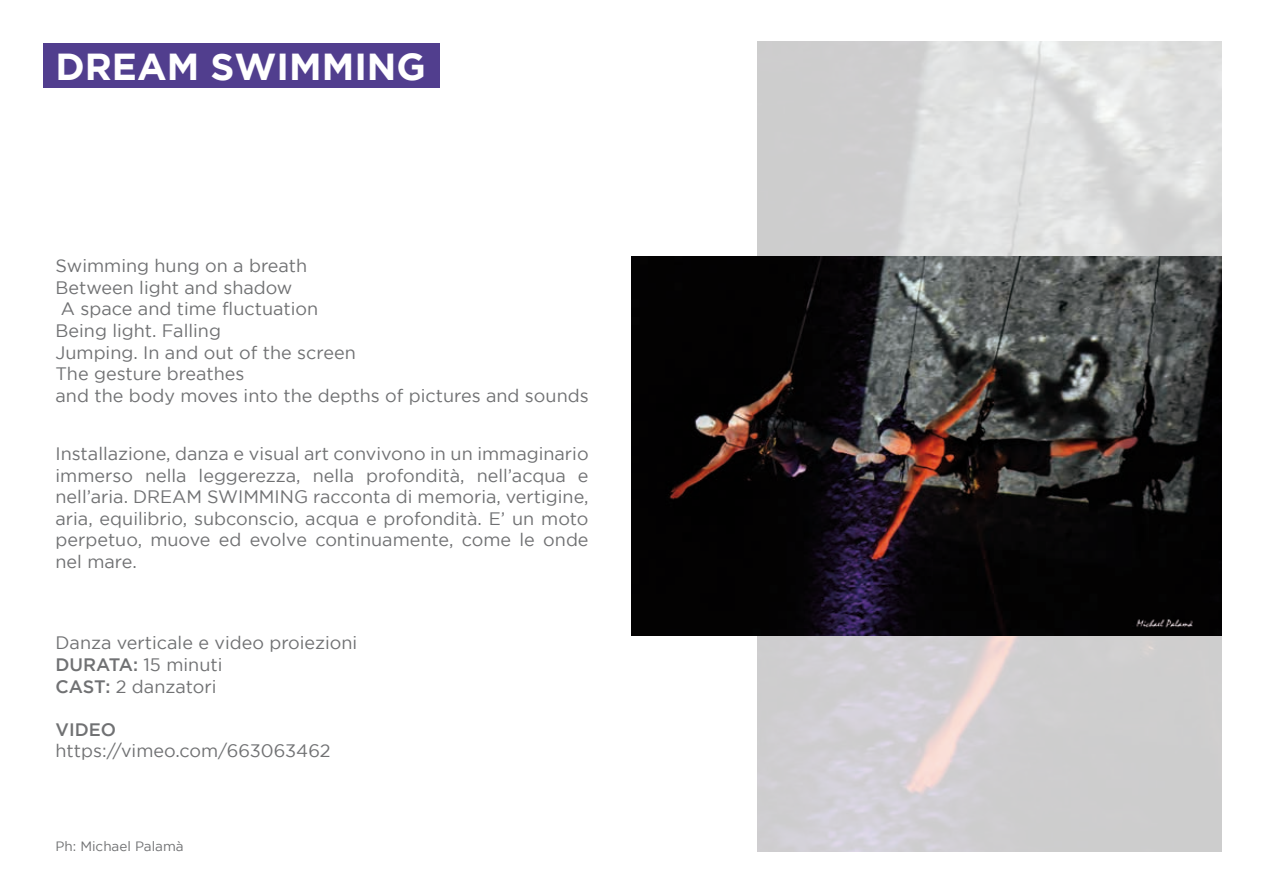
<style>
.page{position:relative;width:1263px;height:893px;background:#fff}
.page>*{position:absolute;margin:0;border:0;box-sizing:border-box;transform-origin:0 0}
.t1{font:700 37.5px "Gotham";color:#fff}
.t2{font:18px/21.6px "Gotham";color:#707173}
.t3{font:500 18px "Gotham";color:#707173}
.t4{font:13.5px "Gotham";color:#707173}
.s1{font-weight:500}
</style>
<div class="page">
<div style="left:43px;top:43px;width:397px;height:45px;background:#513e8e"></div>
<img style="left:632px;top:256px;width:589px;height:380px">
<h1 class="t1" style="left:56px;top:45px;width:372px">DREAM SWIMMING</h1>
<p class="t2" style="left:56px;top:255px;width:535px">Swimming hung on a breath<br>Between light and shadow<br>A space and time fluctuation<br>Being light. Falling<br>Jumping. In and out of the screen<br>The gesture breathes<br>and the body moves into the depths of pictures and sounds</p>
<p class="t2" style="left:56px;top:443px;width:535px;text-align:justify">Installazione, danza e visual art convivono in un immaginario immerso nella leggerezza, nella profondità, nell’acqua e nell’aria. DREAM SWIMMING racconta di memoria, vertigine, aria, equilibrio, subconscio, acqua e profondità. E’ un moto perpetuo, muove ed evolve continuamente, come le onde nel mare.</p>
<p class="t2" style="left:56px;top:632px;width:303px">Danza verticale e video proiezioni<br><span class="s1">DURATA:</span> 15 minuti<br><span class="s1">CAST:</span> 2 danzatori</p>
<p class="t3" style="left:56px;top:719px;width:62px">VIDEO</p>
<p class="t2" style="left:56px;top:740px;width:277px">https://vimeo.com/663063462</p>
<p class="t4" style="left:56px;top:838px;width:130px">Ph: Michael Palamà</p>
</div>
